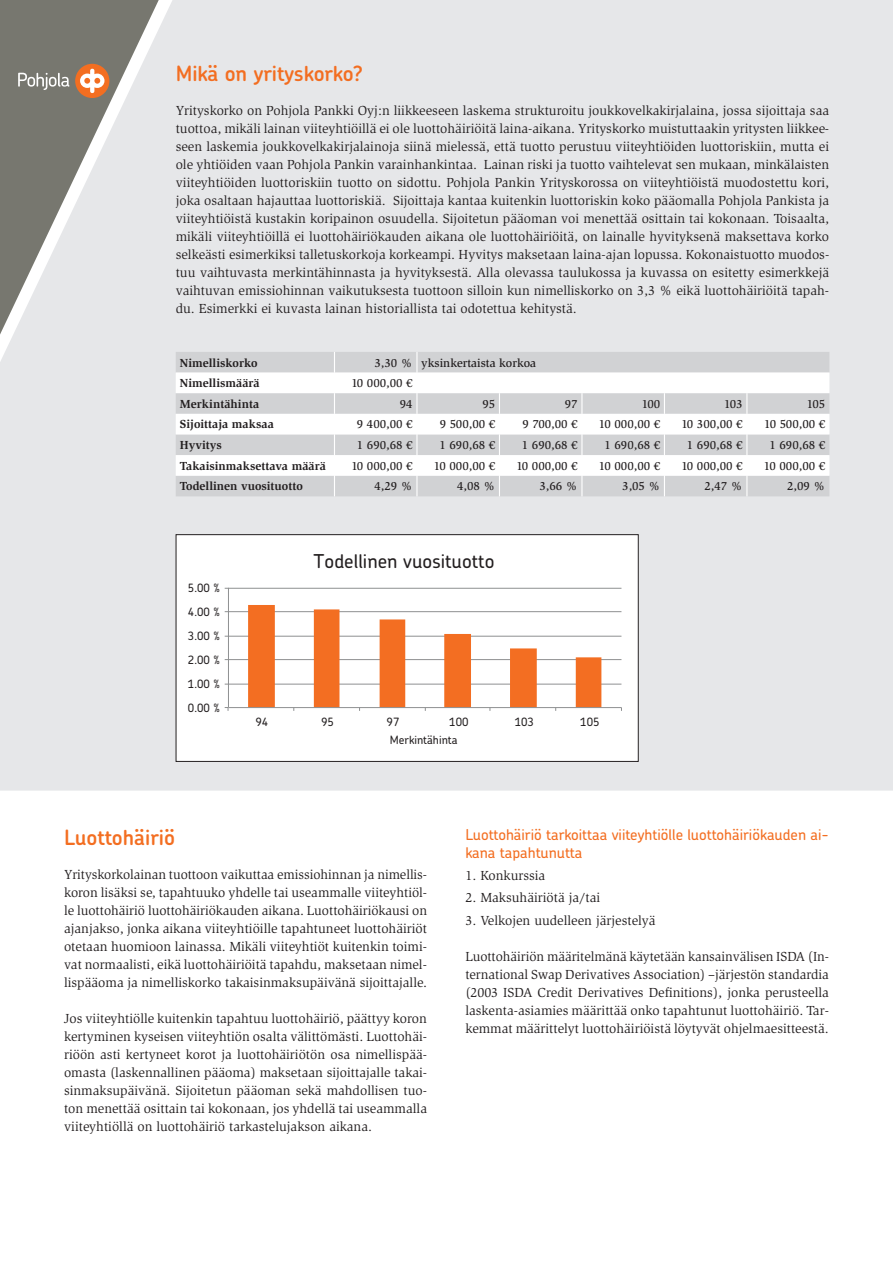
<style>
.page{position:relative;width:893px;height:1263px;background:#fff}
.page>*{position:absolute;margin:0;border:0;box-sizing:border-box;transform-origin:0 0}
.t1{font:600 21px "Chevin";color:#f36e21}
.t2{font:500 19.2px "Chevin";color:#231f20}
.t3{font:500 15px/18px "Chevin";color:#f36e21}
.t4{font:13.5px/18px "Slimbach Std";color:#231f20;text-align:justify}
.t5{font:500 12px "Slimbach Std";color:#231f20}
.t6{font:700 12px "Slimbach Std";color:#231f20}
.t7{font:500 11.55px "Chevin";color:#231f20}
</style>
<div class="page">
<div style="left:0;top:0;width:893px;height:791px;background:#e6e7e9"></div>
<svg style="left:75px;top:64px;width:34px;height:34px"></svg>
<svg style="left:18px;top:73px;width:51px;height:17px"></svg>
<svg style="left:176px;top:352px;width:653px;height:144px"></svg>
<div style="left:176px;top:535px;width:462px;height:226px;background:#fff"></div>
<hr style="left:228px;top:684px;width:393px;height:1px;background:#8e9091">
<hr style="left:228px;top:659px;width:393px;height:1px;background:#8e9091">
<hr style="left:228px;top:636px;width:393px;height:1px;background:#8e9091">
<hr style="left:228px;top:611px;width:393px;height:1px;background:#8e9091">
<hr style="left:228px;top:588px;width:393px;height:1px;background:#8e9091">
<hr style="left:228px;top:588px;width:1px;height:119px;background:#8e9091">
<hr style="left:228px;top:707px;width:393px;height:1px;background:#8e9091">
<svg style="left:248px;top:605px;width:353px;height:106px"></svg>
<div style="left:176px;top:534px;width:463px;height:228px;border:1px solid #231f20"></div>
<h1 class="t1" style="left:176px;top:59px;width:189px">Mikä on yrityskorko?</h1>
<p class="t4" style="left:176px;top:102px;width:655px">Yrityskorko on Pohjola Pankki Oyj:n liikkeeseen laskema strukturoitu joukkovelkakirjalaina, jossa sijoittaja saa tuottoa, mikäli lainan viiteyhtiöillä ei ole luottohäiriöitä laina-aikana. Yrityskorko muistuttaakin yritysten liikkee&shy;seen laskemia joukkovelkakirjalainoja siinä mielessä, että tuotto perustuu viiteyhtiöiden luottoriskiin, mutta ei ole yhtiöiden vaan Pohjola Pankin varainhankintaa. Lainan riski ja tuotto vaihtelevat sen mukaan, minkälaisten viiteyhtiöiden luottoriskiin tuotto on sidottu. Pohjola Pankin Yrityskorossa on viiteyhtiöistä muodostettu kori, joka osaltaan hajauttaa luottoriskiä. Sijoittaja kantaa kuitenkin luottoriskin koko pääomalla Pohjola Pankista ja viiteyhtiöistä kustakin koripainon osuudella. Sijoitetun pääoman voi menettää osittain tai kokonaan. Toisaalta, mikäli viiteyhtiöillä ei luottohäiriökauden aikana ole luottohäiriöitä, on lainalle hyvityksenä maksettava korko selkeästi esimerkiksi talletuskorkoja korkeampi. Hyvitys maksetaan laina-ajan lopussa. Kokonaistuotto muodos&shy;tuu vaihtuvasta merkintähinnasta ja hyvityksestä. Alla olevassa taulukossa ja kuvassa on esitetty esimerkkejä vaihtuvan emissiohinnan vaikutuksesta tuottoon silloin kun nimelliskorko on 3,3 % eikä luottohäiriöitä tapah&shy;du. Esimerkki ei kuvasta lainan historiallista tai odotettua kehitystä.</p>
<p class="t6" style="left:180px;top:355px;width:79px">Nimelliskorko</p>
<p class="t5" style="left:374px;top:355px;width:163px">3,30 % yksinkertaista korkoa</p>
<p class="t6" style="left:180px;top:376px;width:81px">Nimellismäärä</p>
<p class="t5" style="left:351px;top:376px;width:63px">10 000,00 €</p>
<p class="t6" style="left:180px;top:397px;width:81px">Merkintähinta</p>
<p class="t5" style="left:400px;top:397px;width:14px">94</p>
<p class="t5" style="left:482px;top:397px;width:14px">95</p>
<p class="t5" style="left:565px;top:397px;width:14px">97</p>
<p class="t5" style="left:642px;top:397px;width:20px">100</p>
<p class="t5" style="left:724px;top:397px;width:20px">103</p>
<p class="t5" style="left:807px;top:397px;width:20px">105</p>
<p class="t6" style="left:180px;top:417px;width:95px">Sijoittaja maksaa</p>
<p class="t5" style="left:357px;top:417px;width:57px">9 400,00 €</p>
<p class="t5" style="left:440px;top:417px;width:57px">9 500,00 €</p>
<p class="t5" style="left:522px;top:417px;width:57px">9 700,00 €</p>
<p class="t5" style="left:599px;top:417px;width:63px">10 000,00 €</p>
<p class="t5" style="left:681px;top:417px;width:63px">10 300,00 €</p>
<p class="t5" style="left:764px;top:417px;width:63px">10 500,00 €</p>
<p class="t6" style="left:180px;top:438px;width:43px">Hyvitys</p>
<p class="t5" style="left:357px;top:438px;width:57px">1 690,68 €</p>
<p class="t5" style="left:439px;top:438px;width:57px">1 690,68 €</p>
<p class="t5" style="left:522px;top:438px;width:57px">1 690,68 €</p>
<p class="t5" style="left:604px;top:438px;width:57px">1 690,68 €</p>
<p class="t5" style="left:687px;top:438px;width:57px">1 690,68 €</p>
<p class="t5" style="left:769px;top:438px;width:57px">1 690,68 €</p>
<p class="t6" style="left:180px;top:459px;width:147px">Takaisinmaksettava määrä</p>
<p class="t5" style="left:351px;top:458px;width:63px">10 000,00 €</p>
<p class="t5" style="left:434px;top:458px;width:63px">10 000,00 €</p>
<p class="t5" style="left:516px;top:458px;width:63px">10 000,00 €</p>
<p class="t5" style="left:599px;top:458px;width:63px">10 000,00 €</p>
<p class="t5" style="left:681px;top:458px;width:63px">10 000,00 €</p>
<p class="t5" style="left:764px;top:458px;width:63px">10 000,00 €</p>
<p class="t6" style="left:180px;top:479px;width:124px">Todellinen vuosituotto</p>
<p class="t5" style="left:374px;top:479px;width:40px">4,29 %</p>
<p class="t5" style="left:457px;top:479px;width:40px">4,08 %</p>
<p class="t5" style="left:539px;top:479px;width:40px">3,66 %</p>
<p class="t5" style="left:622px;top:479px;width:39px">3,05 %</p>
<p class="t5" style="left:704px;top:479px;width:40px">2,47 %</p>
<p class="t5" style="left:787px;top:479px;width:40px">2,09 %</p>
<p class="t7" style="left:188px;top:581px;width:33px">5.00 %</p>
<p class="t7" style="left:188px;top:605px;width:33px">4.00 %</p>
<p class="t7" style="left:188px;top:628px;width:33px">3.00 %</p>
<p class="t7" style="left:188px;top:652px;width:33px">2.00 %</p>
<p class="t7" style="left:188px;top:676px;width:33px">1.00 %</p>
<p class="t7" style="left:188px;top:700px;width:33px">0.00 %</p>
<h2 class="t2" style="left:314px;top:548px;width:182px">Todellinen vuosituotto</h2>
<p class="t7" style="left:255px;top:714px;width:14px">94</p>
<p class="t7" style="left:321px;top:714px;width:14px">95</p>
<p class="t7" style="left:387px;top:714px;width:14px">97</p>
<p class="t7" style="left:449px;top:714px;width:21px">100</p>
<p class="t7" style="left:515px;top:714px;width:21px">103</p>
<p class="t7" style="left:580px;top:714px;width:21px">105</p>
<p class="t7" style="left:390px;top:732px;width:69px">Merkintähinta</p>
<h1 class="t1" style="left:64px;top:823px;width:113px">Luottohäiriö</h1>
<p class="t4" style="left:64px;top:866px;width:365px">Yrityskorkolainan tuottoon vaikuttaa emissiohinnan ja nimellis&shy;koron lisäksi se, tapahtuuko yhdelle tai useammalle viiteyhtiöl&shy;le luottohäiriö luottohäiriökauden aikana. Luottohäiriökausi on ajanjakso, jonka aikana viiteyhtiöille tapahtuneet luottohäiriöt otetaan huomioon lainassa. Mikäli viiteyhtiöt kuitenkin toimi&shy;vat normaalisti, eikä luottohäiriöitä tapahdu, maksetaan nimel&shy;lispääoma ja nimelliskorko takaisinmaksupäivänä sijoittajalle.</p>
<p class="t4" style="left:64px;top:1010px;width:365px">Jos viiteyhtiölle kuitenkin tapahtuu luottohäiriö, päättyy koron kertyminen kyseisen viiteyhtiön osalta välittömästi. Luottohäi&shy;riöön asti kertyneet korot ja luottohäiriötön osa nimellispää&shy;omasta (laskennallinen pääoma) maksetaan sijoittajalle takai&shy;sinmaksupäivänä. Sijoitetun pääoman sekä mahdollisen tuo&shy;ton menettää osittain tai kokonaan, jos yhdellä tai useammalla viiteyhtiöllä on luottohäiriö tarkastelujakson aikana.</p>
<p class="t3" style="left:465px;top:825px;width:365px">Luottohäiriö tarkoittaa viiteyhtiölle luottohäiriökauden ai&shy;kana tapahtunutta</p>
<p class="t4" style="left:465px;top:867px;width:81px">1. Konkurssia</p>
<p class="t4" style="left:465px;top:889px;width:136px">2. Maksuhäiriötä ja/tai</p>
<p class="t4" style="left:465px;top:911px;width:192px">3. Velkojen uudelleen järjestelyä</p>
<p class="t4" style="left:465px;top:947px;width:365px">Luottohäiriön määritelmänä käytetään kansainvälisen ISDA (In&shy;ternational Swap Derivatives Association) –järjestön standardia (2003 ISDA Credit Derivatives Definitions), jonka perusteella laskenta-asiamies määrittää onko tapahtunut luottohäiriö. Tar&shy;kemmat määrittelyt luottohäiriöistä löytyvät ohjelmaesitteestä.</p>
</div>
